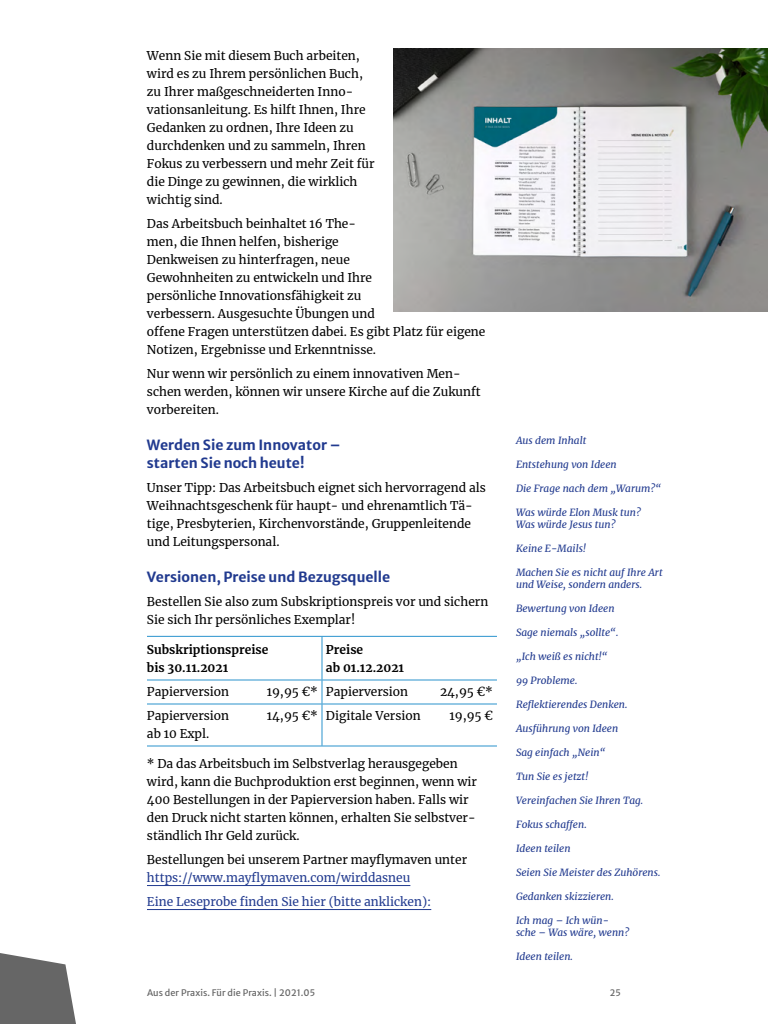
<style>
.page{position:relative;width:768px;height:1024px;background:#fff}
.page>*{position:absolute;margin:0;border:0;box-sizing:border-box;transform-origin:0 0}
.Head_4{font:700 14px/18px "Merriweather Sans";color:#213a8f}
.t1{font:12px/18px "Merriweather";color:#000}
.t2{font:700 12px/18px "Merriweather";color:#000}
.t3{font:12px "Merriweather";color:#213a8f}
.Quelle{font:italic 10px/12px "Merriweather";color:#213a8f}
.t4{font:9px "Merriweather Sans";letter-spacing:.01em;color:#666}
.s1{color:#213a8f}
</style>
<div class="page">
<hr style="left:147px;top:885px;width:263px;height:1px;background:#213a8f">
<hr style="left:147px;top:909px;width:284px;height:1px;background:#213a8f">
<hr style="left:147px;top:636px;width:110px;height:1px;background:#2a93cd">
<hr style="left:257px;top:636px;width:65px;height:1px;background:#2a93cd">
<hr style="left:322px;top:636px;width:110px;height:1px;background:#2a93cd">
<hr style="left:432px;top:636px;width:65px;height:1px;background:#2a93cd">
<hr style="left:147px;top:680px;width:110px;height:1px;background:#2a93cd">
<hr style="left:257px;top:680px;width:65px;height:1px;background:#2a93cd">
<hr style="left:322px;top:680px;width:110px;height:1px;background:#2a93cd">
<hr style="left:432px;top:680px;width:65px;height:1px;background:#2a93cd">
<hr style="left:147px;top:704px;width:110px;height:1px;background:#2a93cd">
<hr style="left:257px;top:704px;width:65px;height:1px;background:#2a93cd">
<hr style="left:322px;top:704px;width:110px;height:1px;background:#2a93cd">
<hr style="left:432px;top:704px;width:65px;height:1px;background:#2a93cd">
<hr style="left:147px;top:746px;width:110px;height:1px;background:#2a93cd">
<hr style="left:257px;top:746px;width:65px;height:1px;background:#2a93cd">
<hr style="left:322px;top:746px;width:110px;height:1px;background:#2a93cd">
<hr style="left:432px;top:746px;width:65px;height:1px;background:#2a93cd">
<hr style="left:322px;top:637px;width:1px;height:43px;background:#2a93cd">
<svg style="left:322px;top:680px;width:1px;height:24px"></svg>
<hr style="left:322px;top:704px;width:1px;height:42px;background:#2a93cd">
<img style="left:393px;top:48px;width:375px;height:264px">
<svg style="left:0;top:953px;width:76px;height:71px;background:#7c7c7c"></svg>
<p class="t1" style="left:147px;top:46px;width:229px">Wenn Sie mit diesem Buch arbeiten, wird es zu Ihrem persönlichen Buch, zu Ihrer maßgeschneiderten Inno&shy;vationsanleitung. Es hilft Ihnen, Ihre Gedanken zu ordnen, Ihre Ideen zu durchdenken und zu sammeln, Ihren Fokus zu verbessern und mehr Zeit für die Dinge zu gewinnen, die wirklich wichtig sind.</p>
<p class="t1" style="left:147px;top:214px;width:340px">Das Arbeitsbuch beinhaltet 16 The-<br>men, die Ihnen helfen, bisherige<br>Denkweisen zu hinterfragen, neue<br>Gewohnheiten zu entwickeln und Ihre<br>persönliche Innovationsfähigkeit zu<br>verbessern. Ausgesuchte Übungen und<br>offene Fragen unterstützen dabei. Es gibt Platz für eigene Notizen, Ergebnisse und Erkenntnisse.</p>
<p class="t1" style="left:147px;top:364px;width:335px">Nur wenn wir persönlich zu einem innovativen Men&shy;schen werden, können wir unsere Kirche auf die Zukunft vorbereiten.</p>
<p class="Head_4" style="left:147px;top:434px;width:195px">Werden Sie zum Innovator – starten Sie noch heute!</p>
<p class="t1" style="left:147px;top:478px;width:340px">Unser Tipp: Das Arbeitsbuch eignet sich hervorragend als Weihnachtsgeschenk für haupt- und ehrenamtlich Tä&shy;tige, Presbyterien, Kirchenvorstände, Gruppenleitende und Leitungspersonal.</p>
<p class="Head_4" style="left:147px;top:566px;width:245px">Versionen, Preise und Bezugsquelle</p>
<p class="t1" style="left:147px;top:592px;width:343px">Bestellen Sie also zum Subskriptionspreis vor und sichern<br>Sie sich Ihr persönliches Exemplar!</p>
<p class="t2" style="left:147px;top:640px;width:123px">Subskriptionspreise bis 30.11.2021</p>
<p class="t2" style="left:326px;top:640px;width:80px">Preise<br>ab 01.12.2021</p>
<p class="t1" style="left:147px;top:682px;width:84px">Papierversion</p>
<p class="t1" style="left:267px;top:682px;width:53px">19,95 €*</p>
<p class="t1" style="left:326px;top:682px;width:84px">Papierversion</p>
<p class="t1" style="left:440px;top:682px;width:54px">24,95 €*</p>
<p class="t1" style="left:147px;top:706px;width:84px">Papierversion ab 10 Expl.</p>
<p class="t1" style="left:267px;top:706px;width:53px">14,95 €*</p>
<p class="t1" style="left:326px;top:706px;width:96px">Digitale Version</p>
<p class="t1" style="left:450px;top:706px;width:45px">19,95 €</p>
<p class="t1" style="left:147px;top:754px;width:331px">* Da das Arbeitsbuch im Selbstverlag herausgegeben wird, kann die Buchproduktion erst beginnen, wenn wir 400 Bestellungen in der Papierversion haben. Falls wir den Druck nicht starten können, erhalten Sie selbstver&shy;ständlich Ihr Geld zurück.</p>
<p class="t1" style="left:147px;top:850px;width:322px">Bestellungen bei unserem Partner mayflymaven unter <span class="s1">https://www.mayflymaven.com/wirddasneu</span></p>
<p class="t3" style="left:147px;top:893px;width:286px">Eine Leseprobe finden Sie hier (bitte anklicken):</p>
<p class="Quelle" style="left:516px;top:434px;width:72px">Aus dem Inhalt</p>
<p class="Quelle" style="left:516px;top:458px;width:102px">Entstehung von Ideen</p>
<p class="Quelle" style="left:516px;top:482px;width:147px">Die Frage nach dem „Warum?“</p>
<p class="Quelle" style="left:516px;top:506px;width:126px">Was würde Elon Musk tun?<br>Was würde Jesus tun?</p>
<p class="Quelle" style="left:516px;top:542px;width:72px">Keine E-Mails!</p>
<p class="Quelle" style="left:516px;top:566px;width:148px">Machen Sie es nicht auf Ihre Art und Weise, sondern anders.</p>
<p class="Quelle" style="left:516px;top:602px;width:100px">Bewertung von Ideen</p>
<p class="Quelle" style="left:516px;top:626px;width:104px">Sage niemals „sollte“.</p>
<p class="Quelle" style="left:516px;top:650px;width:93px">„Ich weiß es nicht!“</p>
<p class="Quelle" style="left:516px;top:674px;width:63px">99 Probleme.</p>
<p class="Quelle" style="left:516px;top:698px;width:113px">Reflektierendes Denken.</p>
<p class="Quelle" style="left:516px;top:722px;width:104px">Ausführung von Ideen</p>
<p class="Quelle" style="left:516px;top:746px;width:91px">Sag einfach „Nein“</p>
<p class="Quelle" style="left:516px;top:770px;width:74px">Tun Sie es jetzt!</p>
<p class="Quelle" style="left:516px;top:794px;width:129px">Vereinfachen Sie Ihren Tag.</p>
<p class="Quelle" style="left:516px;top:818px;width:72px">Fokus schaffen.</p>
<p class="Quelle" style="left:516px;top:842px;width:56px">Ideen teilen</p>
<p class="Quelle" style="left:516px;top:866px;width:146px">Seien Sie Meister des Zuhörens.</p>
<p class="Quelle" style="left:516px;top:890px;width:99px">Gedanken skizzieren.</p>
<p class="Quelle" style="left:516px;top:914px;width:115px">Ich mag – Ich wün&shy;sche – Was wäre, wenn?</p>
<p class="Quelle" style="left:516px;top:950px;width:59px">Ideen teilen.</p>
<p class="t4" style="left:147px;top:985px;width:170px">Aus der Praxis. Für die Praxis. | 2021.05</p>
<p class="t4" style="left:610px;top:985px;width:13px">25</p>
</div>
